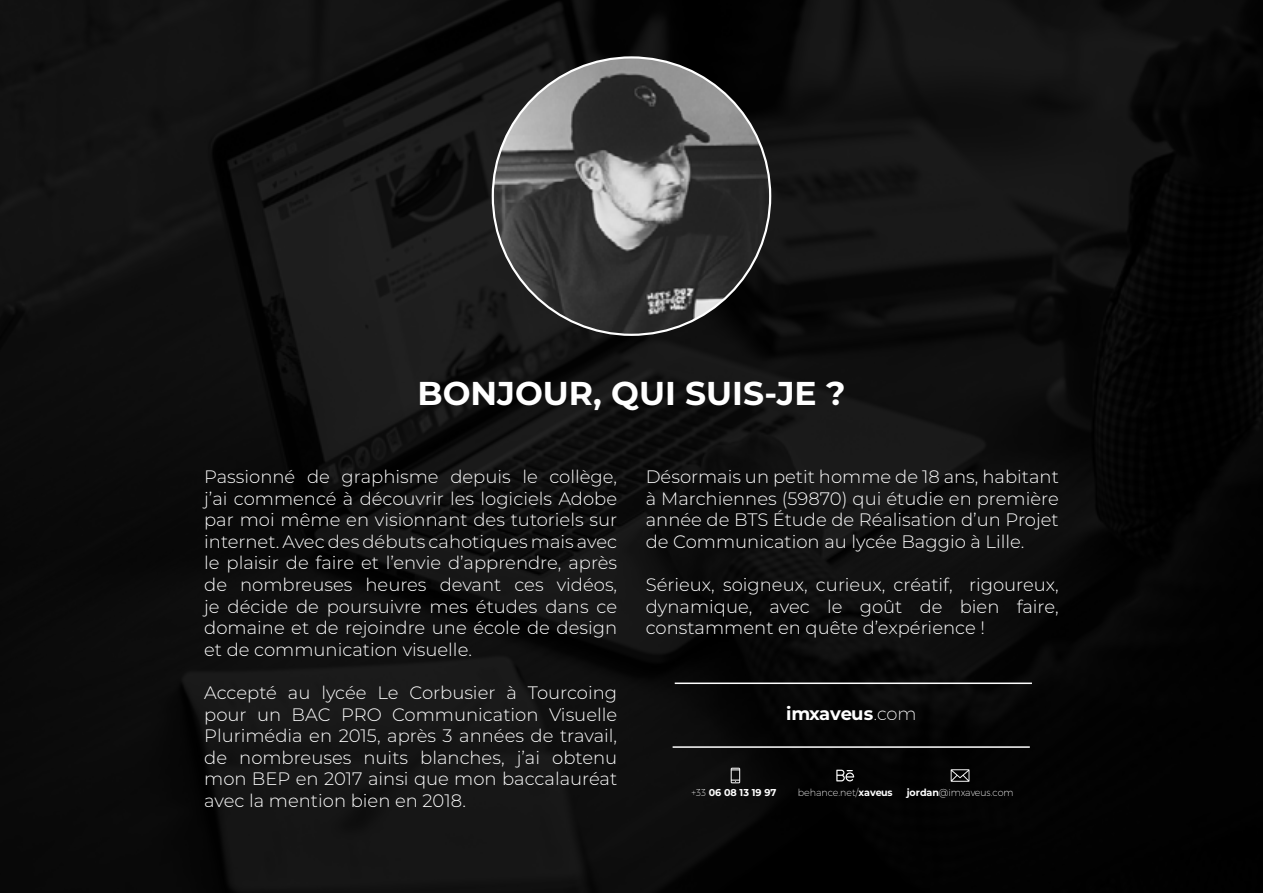
<style>
.page{position:relative;width:1263px;height:893px;background:#fff}
.page>*{position:absolute;margin:0;border:0;box-sizing:border-box;transform-origin:0 0}
.t1{font:700 33px "Montserrat";color:#fff}
.t2{font:300 18px/21.6px "Montserrat";color:#fff;text-align:justify}
.t3{font:700 18px "Montserrat";color:#fff}
.t4{font:200 9.9px "Montserrat";color:#fff;scale:.96 1}
.t5{font:700 9.9px "Montserrat";color:#fff;scale:.96 1}
.s1{font-weight:200}
.s2{font-weight:700}
</style>
<div class="page">
<img style="left:0;top:0;width:1263px;height:893px">
<hr style="left:675px;top:682px;width:357px;height:2px;background:#fff">
<hr style="left:673px;top:746px;width:357px;height:2px;background:#fff">
<svg style="left:951px;top:769px;width:18px;height:13px"></svg>
<svg style="left:731px;top:768px;width:9px;height:15px"></svg>
<svg style="left:836px;top:770px;width:18px;height:11px"></svg>
<img style="left:493px;top:57px;width:277px;height:278px;border-radius:139px">
<h1 class="t1" style="left:417px;top:370px;width:429px">BONJOUR, QUI SUIS-JE ?</h1>
<p class="t2" style="left:204px;top:465px;width:414px">Passionné de graphisme depuis le collège, j’ai commencé à découvrir les logiciels Adobe par moi même en visionnant des tutoriels sur internet. Avec des débuts cahotiques mais avec le plaisir de faire et l’envie d’apprendre, après de nombreuses heures devant ces vidéos, je décide de poursuivre mes études dans ce domaine et de rejoindre une école de design et de communication visuelle.</p>
<p class="t2" style="left:204px;top:681px;width:414px">Accepté au lycée Le Corbusier à Tourcoing pour un BAC PRO Communication Visuelle Plurimédia en 2015, après 3 années de travail, de nombreuses nuits blanches, j’ai obtenu mon BEP en 2017 ainsi que mon baccalauréat avec la mention bien en 2018.</p>
<p class="t2" style="left:646px;top:465px;width:414px">Désormais un petit homme de 18 ans, habitant à Marchiennes (59870) qui étudie en première année de BTS Étude de Réalisation d’un Projet de Communication au lycée Baggio à Lille.</p>
<p class="t2" style="left:646px;top:573px;width:414px">Sérieux, soigneux, curieux, créatif, rigoureux, dynamique, avec le goût de bien faire, constamment en quête d’expérience !</p>
<p class="t3" style="left:786px;top:701px;width:132px">imxaveus<span class="s1">.com</span></p>
<p class="t5" style="left:691px;top:785px;width:90px"><span class="s1">+33</span> 06 08 13 19 97</p>
<p class="t4" style="left:798px;top:786px;width:100px">behance.net/<span class="s2">xaveus</span></p>
<p class="t4" style="left:907px;top:786px;width:113px"><span class="s2">jordan</span>@imxaveus.com</p>
</div>
